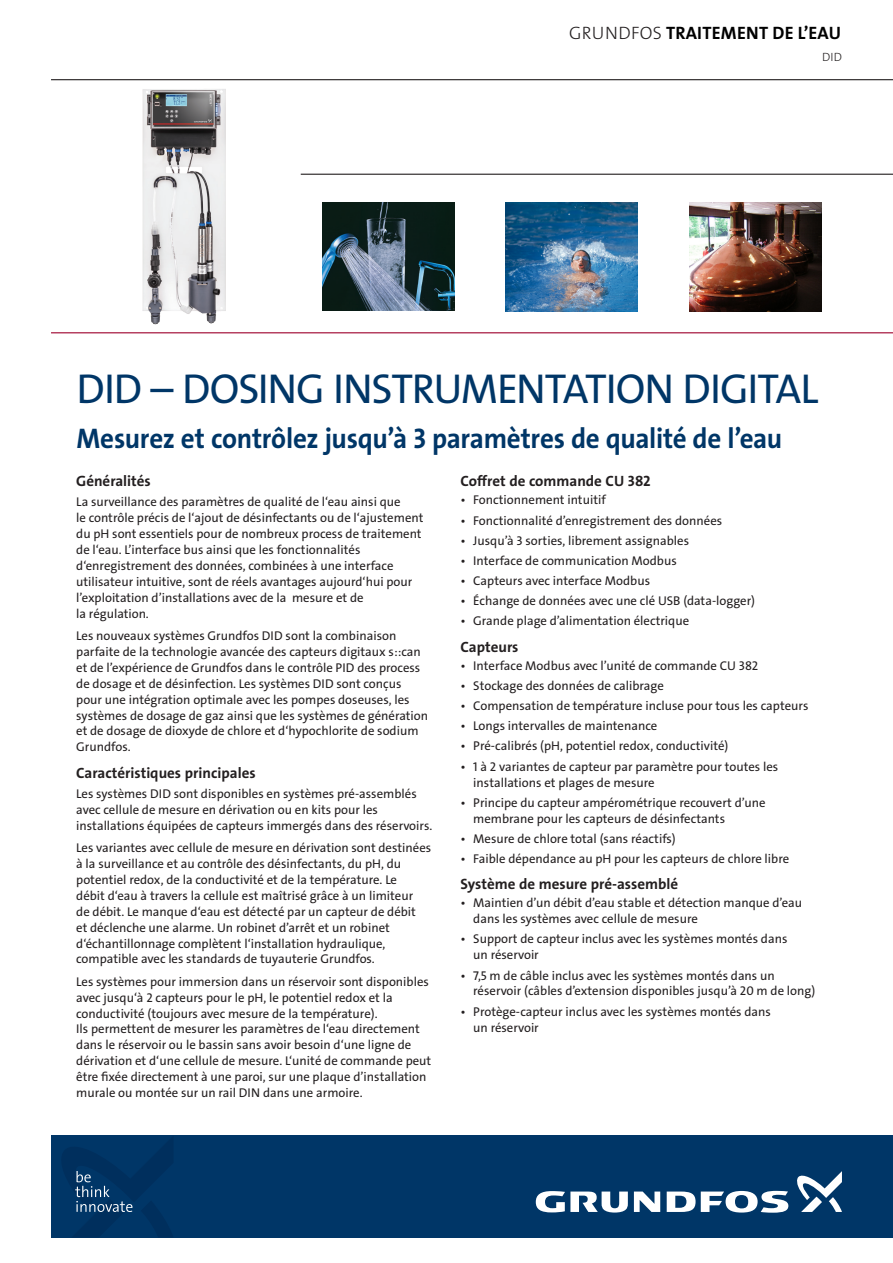
<style>
.page{position:relative;width:893px;height:1263px;background:#fff}
.page>*{position:absolute;margin:0;border:0;box-sizing:border-box;transform-origin:0 0}
.Heading_1{font:42px "Grundfos The Sans V2 OT 5 R";letter-spacing:-.03em;color:#003667}
.Heading_2{font:28.5px "Grundfos The Sans V2 OT 7 B";letter-spacing:-.01em;color:#003667;scale:.95 1}
.GWT_Kopfzeile{font:18px "Grundfos The Sans V2 OT 7 B";letter-spacing:.015em;color:#000}
.Heading_3{font:15px "Grundfos The Sans V2 OT 7 B";color:#231f20}
.Body{font:12.75px/15.9px "Grundfos The Sans V2 OT 5 R";color:#231f20}
.Product_specificatio{font:12px "Grundfos The Sans V2 OT 3 L";color:#231f20}
.s1{font-family:"Grundfos The Sans V2 OT 3 L";color:#231f20}
</style>
<div class="page">
<img style="left:506px;top:203px;width:132px;height:108px">
<img style="left:690px;top:203px;width:131px;height:108px">
<img style="left:323px;top:203px;width:131px;height:108px">
<hr style="left:51px;top:332px;width:842px;height:1px;background:#9e022d">
<hr style="left:301px;top:174px;width:592px;height:1px;background:#231f20">
<img style="left:142px;top:89px;width:84px;height:236px">
<div style="left:51px;top:1135px;width:842px;height:102px;background:#003667"></div>
<svg style="left:75px;top:1171px;width:58px;height:41px"></svg>
<svg style="left:634px;top:1191px;width:26px;height:21px"></svg>
<svg style="left:536px;top:1191px;width:92px;height:21px"></svg>
<svg style="left:667px;top:1191px;width:121px;height:22px"></svg>
<svg style="left:797px;top:1171px;width:45px;height:41px"></svg>
<hr style="left:51px;top:79px;width:842px;height:1px;background:#231f20">
<p class="GWT_Kopfzeile" style="left:569px;top:21px;width:273px"><span class="s1">GRUNDFOS</span> TRAITEMENT DE L’EAU</p>
<p class="Product_specificatio" style="left:822px;top:49px;width:21px">DID</p>
<p class="Heading_1" style="left:77px;top:361px;width:743px">DID – DOSING INSTRUMENTATION DIGITAL</p>
<p class="Heading_2" style="left:77px;top:420px;width:744px">Mesurez et contrôlez jusqu’à 3 paramètres de qualité de l’eau</p>
<p class="Heading_3" style="left:76px;top:472px;width:76px">Généralités</p>
<p class="Body" style="left:76px;top:494px;width:349px">La surveillance des paramètres de qualité de l‘eau ainsi que<br>le contrôle précis de l‘ajout de désinfectants ou de l‘ajustement du pH sont essentiels pour de nombreux process de traitement de l‘eau. L’interface bus ainsi que les fonctionnalités d‘enregistrement des données, combinées à une interface utilisateur intuitive, sont de réels avantages aujourd‘hui pour l’exploitation d’installations avec de la mesure et de<br>la régulation.</p>
<p class="Body" style="left:76px;top:628px;width:353px">Les nouveaux systèmes Grundfos DID sont la combinaison parfaite de la technologie avancée des capteurs digitaux s::can et de l’expérience de Grundfos dans le contrôle PID des process de dosage et de désinfection. Les systèmes DID sont conçus pour une intégration optimale avec les pompes doseuses, les systèmes de dosage de gaz ainsi que les systèmes de génération et de dosage de dioxyde de chlore et d‘hypochlorite de sodium Grundfos.</p>
<p class="Heading_3" style="left:76px;top:763px;width:181px">Caractéristiques principales</p>
<p class="Body" style="left:76px;top:786px;width:358px">Les systèmes DID sont disponibles en systèmes pré-assemblés avec cellule de mesure en dérivation ou en kits pour les installations équipées de capteurs immergés dans des réservoirs.</p>
<p class="Body" style="left:76px;top:840px;width:357px">Les variantes avec cellule de mesure en dérivation sont destinées à la surveillance et au contrôle des désinfectants, du pH, du potentiel redox, de la conductivité et de la température. Le<br>débit d‘eau à travers la cellule est maîtrisé grâce à un limiteur<br>de débit. Le manque d‘eau est détecté par un capteur de débit<br>et déclenche une alarme. Un robinet d’arrêt et un robinet d‘échantillonnage complètent l‘installation hydraulique, compatible avec les standards de tuyauterie Grundfos.</p>
<p class="Body" style="left:76px;top:973px;width:357px">Les systèmes pour immersion dans un réservoir sont disponibles avec jusqu‘à 2 capteurs pour le pH, le potentiel redox et la conductivité (toujours avec mesure de la température).<br>Ils permettent de mesurer les paramètres de l‘eau directement dans le réservoir ou le bassin sans avoir besoin d‘une ligne de dérivation et d‘une cellule de mesure. L‘unité de commande peut être fixée directement à une paroi, sur une plaque d’installation murale ou montée sur un rail DIN dans une armoire.</p>
<p class="Heading_3" style="left:460px;top:472px;width:192px">Coffret de commande CU 382</p>
<p class="Body" style="left:460px;top:492px;width:147px">• Fonctionnement intuitif</p>
<p class="Body" style="left:460px;top:512px;width:263px">• Fonctionnalité d’enregistrement des données</p>
<p class="Body" style="left:460px;top:532px;width:230px">• Jusqu’à 3 sorties, librement assignables</p>
<p class="Body" style="left:460px;top:553px;width:218px">• Interface de communication Modbus</p>
<p class="Body" style="left:460px;top:573px;width:191px">• Capteurs avec interface Modbus</p>
<p class="Body" style="left:460px;top:593px;width:296px">• Échange de données avec une clé USB (data-logger)</p>
<p class="Body" style="left:460px;top:613px;width:230px">• Grande plage d’alimentation électrique</p>
<p class="Heading_3" style="left:460px;top:637px;width:60px">Capteurs</p>
<p class="Body" style="left:460px;top:658px;width:299px">• Interface Modbus avec l’unité de commande CU 382</p>
<p class="Body" style="left:460px;top:678px;width:205px">• Stockage des données de calibrage</p>
<p class="Body" style="left:460px;top:698px;width:350px">• Compensation de température incluse pour tous les capteurs</p>
<p class="Body" style="left:460px;top:718px;width:198px">• Longs intervalles de maintenance</p>
<p class="Body" style="left:460px;top:738px;width:269px">• Pré-calibrés (pH, potentiel redox, conductivité)</p>
<p class="Body" style="left:473px;top:758px;width:307px;text-indent:-13px">• 1 à 2 variantes de capteur par paramètre pour toutes les installations et plages de mesure</p>
<p class="Body" style="left:473px;top:794px;width:294px;text-indent:-13px">• Principe du capteur ampérométrique recouvert d’une membrane pour les capteurs de désinfectants</p>
<p class="Body" style="left:460px;top:830px;width:217px">• Mesure de chlore total (sans réactifs)</p>
<p class="Body" style="left:460px;top:851px;width:330px">• Faible dépendance au pH pour les capteurs de chlore libre</p>
<p class="Heading_3" style="left:460px;top:875px;width:219px">Système de mesure pré-assemblé</p>
<p class="Body" style="left:473px;top:895px;width:330px;text-indent:-13px">• Maintien d’un débit d’eau stable et détection manque d’eau dans les systèmes avec cellule de mesure</p>
<p class="Body" style="left:473px;top:931px;width:316px;text-indent:-13px">• Support de capteur inclus avec les systèmes montés dans un réservoir</p>
<p class="Body" style="left:473px;top:967px;width:343px;text-indent:-13px">• 7,5 m de câble inclus avec les systèmes montés dans un réservoir (câbles d’extension disponibles jusqu’à 20 m de long)</p>
<p class="Body" style="left:473px;top:1003px;width:299px;text-indent:-13px">• Protège-capteur inclus avec les systèmes montés dans un réservoir</p>
</div>
